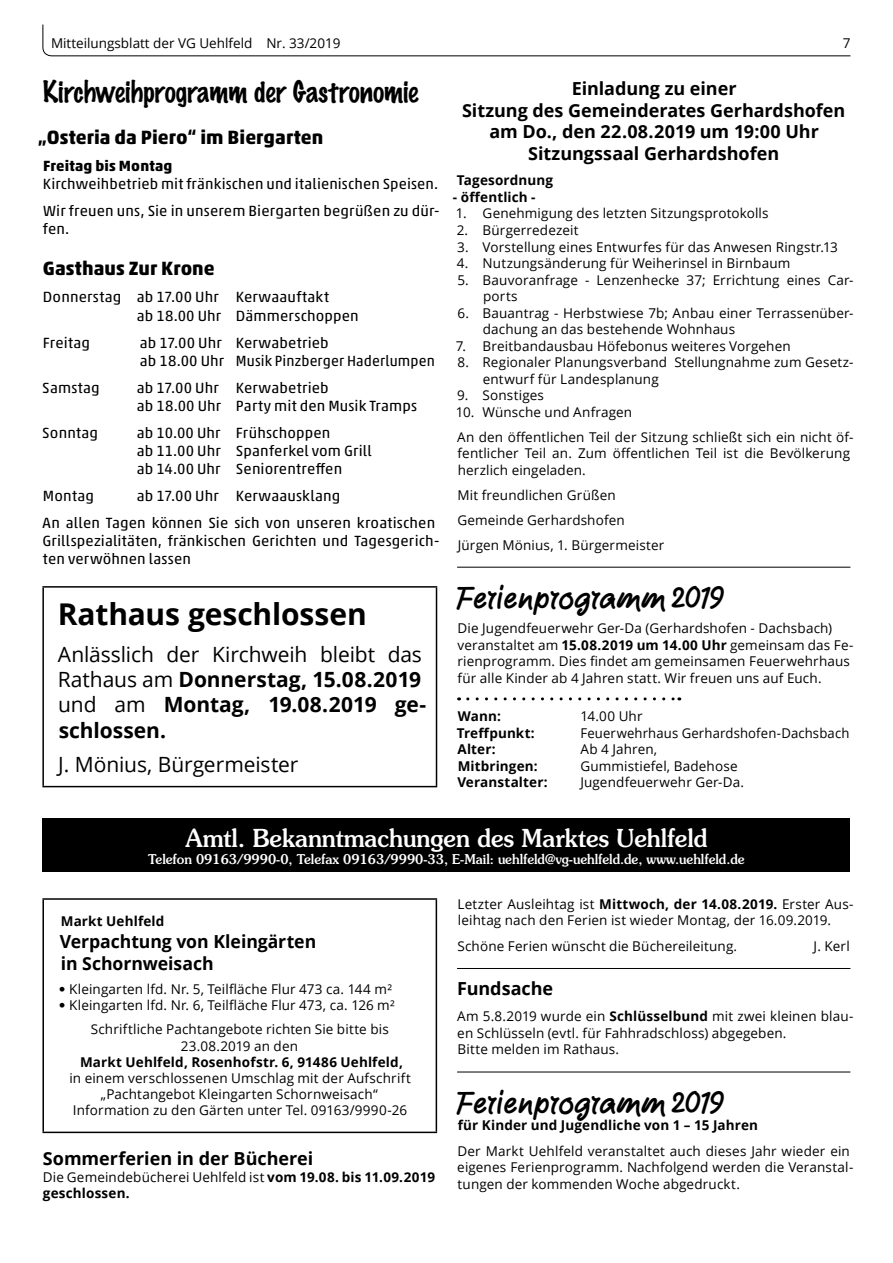
<style>
.page{position:relative;width:893px;height:1263px;background:#fff}
.page>*{position:absolute;margin:0;border:0;box-sizing:border-box;transform-origin:0 0}
.t1{font:30px "Candy Sticks Solid";letter-spacing:-.01em;color:#000}
.t2{font:700 30px "Open Sans";letter-spacing:-.005em;color:#000}
.t3{font:100 27px "Marker Felt";letter-spacing:-.005em;color:#000}
.t4{font:500 24.75px "Souvenir";color:#fff;scale:.95 1}
.t5{font:700 21px/25.2px "Open Sans";color:#000}
.t6{font:21px "Open Sans";letter-spacing:-.005em;color:#000}
.t7{font:700 19.5px "Akko Pro";letter-spacing:.005em;color:#000}
.t8{font:700 18px/21.9px "Open Sans";letter-spacing:-.005em;color:#000;text-align:center}
.t9{font:15px/18px "Akko Pro";letter-spacing:.01em;color:#000}
.t10{font:700 15px "Akko Pro";letter-spacing:.01em;color:#000}
.t11{font:13.5px/16.5px "Open Sans";letter-spacing:.01em;color:#000}
.t12{font:700 13.5px/16.2px "Open Sans";letter-spacing:.01em;color:#000}
.t13{font:500 13.5px "Souvenir";color:#fff;scale:.95 1}
.s1{font-weight:700}
.s2{font-weight:400}
.s3{font-family:"Weidemann"}
</style>
<div class="page">
<svg style="left:42px;top:24px;width:809px;height:33px"></svg>
<hr style="left:42px;top:586px;width:395px;height:2px;background:#000">
<hr style="left:42px;top:588px;width:2px;height:198px;background:#000">
<hr style="left:436px;top:588px;width:1px;height:198px;background:#000">
<hr style="left:42px;top:786px;width:395px;height:1px;background:#000">
<hr style="left:457px;top:567px;width:393px;height:1px;background:#000">
<svg style="left:468px;top:697px;width:212px;height:3px"></svg>
<div style="left:43px;top:819px;width:807px;height:53px;background:#000"></div>
<hr style="left:42px;top:898px;width:395px;height:2px;background:#000">
<hr style="left:42px;top:900px;width:2px;height:231px;background:#000">
<hr style="left:436px;top:900px;width:1px;height:231px;background:#000">
<hr style="left:42px;top:1131px;width:395px;height:2px;background:#000">
<hr style="left:457px;top:968px;width:393px;height:1px;background:#000">
<hr style="left:457px;top:1072px;width:393px;height:1px;background:#000">
<p class="t11" style="left:51px;top:34px;width:291px">Mitteilungsblatt der VG Uehlfeld Nr. 33/2019</p>
<p class="t11" style="left:843px;top:34px;width:9px">7</p>
<h2 class="t3" style="left:43px;top:71px;width:377px">Kirchweihprogramm der Gastronomie</h2>
<h3 class="t7" style="left:38px;top:125px;width:287px">„Osteria da Piero“ im Biergarten</h3>
<p class="t10" style="left:43px;top:156px;width:131px">Freitag bis Montag</p>
<p class="t9" style="left:43px;top:170px;width:398px;line-height:27px">Kirchweihbetrieb mit fränkischen und italienischen Speisen.<br>Wir freuen uns, Sie in unserem Biergarten begrüßen zu dür-</p>
<p class="t9" style="left:43px;top:220px;width:28px">fen.</p>
<h3 class="t7" style="left:43px;top:257px;width:173px">Gasthaus Zur Krone</h3>
<p class="t9" style="left:137px;top:288px;width:223px;text-indent:-94px">Donnerstag ab 17.00 Uhr Kerwaauftakt<br>ab 18.00 Uhr Dämmerschoppen</p>
<p class="t9" style="left:43px;top:333px;width:49px">Freitag</p>
<p class="t9" style="left:140px;top:333px;width:296px">ab 17.00 Uhr Kerwabetrieb<br>ab 18.00 Uhr Musik Pinzberger Haderlumpen</p>
<p class="t9" style="left:42px;top:378px;width:59px">Samstag</p>
<p class="t9" style="left:137px;top:378px;width:282px">ab 17.00 Uhr Kerwabetrieb<br>ab 18.00 Uhr Party mit den Musik Tramps</p>
<p class="t9" style="left:42px;top:423px;width:57px">Sonntag</p>
<p class="t9" style="left:137px;top:423px;width:236px">ab 10.00 Uhr Frühschoppen<br>ab 11.00 Uhr Spanferkel vom Grill ab 14.00 Uhr Seniorentreffen</p>
<p class="t9" style="left:43px;top:486px;width:53px">Montag</p>
<h3 class="t8" style="left:462px;top:77px;width:385px">Einladung zu einer<br>Sitzung des Gemeinderates Gerhardshofen am Do., den 22.08.2019 um 19:00 Uhr<br>Sitzungssaal Gerhardshofen</h3>
<p class="t12" style="left:457px;top:172px;width:98px">Tagesordnung</p>
<p class="t12" style="left:453px;top:189px;width:84px">- öffentlich -</p>
<p class="t11" style="left:456px;top:205px;width:314px">1. Genehmigung des letzten Sitzungsprotokolls</p>
<p class="t11" style="left:457px;top:221px;width:123px">2. Bürgerredezeit</p>
<p class="t11" style="left:457px;top:238px;width:382px">3. Vorstellung eines Entwurfes für das Anwesen Ringstr.13</p>
<p class="t11" style="left:457px;top:255px;width:335px">4. Nutzungsänderung für Weiherinsel in Birnbaum</p>
<p class="t11" style="left:483px;top:271px;width:372px;text-indent:-26px">5. Bauvoranfrage - Lenzenhecke 37; Errichtung eines Car&shy;ports</p>
<p class="t11" style="left:483px;top:304px;width:372px;text-indent:-25px">6. Bauantrag - Herbstwiese 7b; Anbau einer Terrassenüber&shy;dachung an das bestehende Wohnhaus</p>
<p class="t11" style="left:456px;top:337px;width:336px">7. Breitbandausbau Höfebonus weiteres Vorgehen</p>
<p class="t11" style="left:483px;top:354px;width:372px;text-indent:-25px">8. Regionaler Planungsverband Stellungnahme zum Gesetz&shy;entwurf für Landesplanung</p>
<p class="t11" style="left:457px;top:387px;width:88px">9. Sonstiges</p>
<p class="t11" style="left:456px;top:399px;width:399px;line-height:25px">10. Wünsche und Anfragen<br>An den öffentlichen Teil der Sitzung schließt sich ein nicht öf-</p>
<p class="t11" style="left:458px;top:445px;width:394px">fentlicher Teil an. Zum öffentlichen Teil ist die Bevölkerung herzlich eingeladen.</p>
<p class="t11" style="left:457px;top:482px;width:208px;line-height:25px">Mit freundlichen Grüßen<br>Gemeinde Gerhardshofen<br>Jürgen Mönius, 1. Bürgermeister</p>
<h1 class="t1" style="left:456px;top:576px;width:270px">Ferienprogramm 2019</h1>
<p class="t11" style="left:457px;top:620px;width:397px">Die Jugendfeuerwehr Ger-Da (Gerhardshofen - Dachsbach) veranstaltet am <span class="s1">15.08.2019 um 14.00 Uhr</span> gemeinsam das Fe&shy;rienprogramm. Dies findet am gemeinsamen Feuerwehrhaus für alle Kinder ab 4 Jahren statt. Wir freuen uns auf Euch.</p>
<p class="t12" style="left:458px;top:708px;width:45px">Wann:</p>
<p class="t11" style="left:580px;top:708px;width:64px">14.00 Uhr</p>
<p class="t12" style="left:457px;top:724px;width:79px">Treffpunkt:</p>
<p class="t11" style="left:580px;top:724px;width:271px">Feuerwehrhaus Gerhardshofen-Dachsbach</p>
<p class="t12" style="left:457px;top:741px;width:40px">Alter:</p>
<p class="t11" style="left:580px;top:741px;width:78px">Ab 4 Jahren,</p>
<p class="t12" style="left:458px;top:757px;width:81px">Mitbringen:</p>
<p class="t11" style="left:580px;top:757px;width:159px">Gummistiefel, Badehose</p>
<p class="t12" style="left:457px;top:774px;width:92px">Veranstalter:</p>
<p class="t11" style="left:580px;top:774px;width:165px">Jugendfeuerwehr Ger-Da.</p>
<h3 class="t4" style="left:186px;top:823px;width:551px">Amtl. Bekanntmachungen des Marktes Uehlfeld</h3>
<p class="t13" style="left:148px;top:851px;width:629px">Telefon 09163/9990-0, Telefax 09163/9990-33, E-Mail: uehlfeld@vg-uehlfeld.de, www.uehlfeld.de</p>
<p class="t9" style="left:43px;top:482px;width:394px;line-height:27px;text-align:center">ab 17.00 Uhr Kerwaausklang<br>An allen Tagen können Sie sich von unseren kroatischen</p>
<p class="t9" style="left:42px;top:531px;width:398px">Grillspezialitäten, fränkischen Gerichten und Tagesgerich&shy;ten verwöhnen lassen</p>
<h1 class="t2" style="left:58px;top:593px;width:310px">Rathaus geschlossen</h1>
<h3 class="t5" style="left:58px;top:641px;width:370px"><span class="s2">Anlässlich der Kirchweih bleibt das<br>Rathaus am</span> Donnerstag, 15.08.2019 <span class="s2">und am</span> Montag, 19.08.2019 ge&shy;schlossen.</h3>
<h3 class="t6" style="left:58px;top:750px;width:242px">J. Mönius, Bürgermeister</h3>
<p class="t12" style="left:61px;top:913px;width:105px">Markt Uehlfeld</p>
<h3 class="t8" style="left:60px;top:930px;width:258px;text-align:left">Verpachtung von Kleingärten in Schornweisach</h3>
<p class="t11" style="left:59px;top:980px;width:335px"><span class="s3">•</span> Kleingarten lfd. Nr. 5, Teilfläche Flur 473 ca. 144 m²</p>
<p class="t11" style="left:91px;top:993px;width:306px;line-height:24.3px;text-indent:-32px"><span class="s3">•</span> Kleingarten lfd. Nr. 6, Teilfläche Flur 473, ca. 126 m²<br>Schriftliche Pachtangebote richten Sie bitte bis</p>
<p class="t11" style="left:181px;top:1037px;width:119px">23.08.2019 an den</p>
<p class="t12" style="left:80px;top:1053px;width:324px">Markt Uehlfeld, Rosenhofstr. 6, 91486 Uehlfeld,</p>
<p class="t11" style="left:69px;top:1069px;width:343px;text-align:center">in einem verschlossenen Umschlag mit der Aufschrift „Pachtangebot Kleingarten Schornweisach“<br>Information zu den Gärten unter Tel. 09163/9990-26</p>
<h3 class="t8" style="left:43px;top:1147px;width:272px">Sommerferien in der Bücherei</h3>
<p class="t12" style="left:43px;top:1168px;width:394px"><span class="s2">Die Gemeindebücherei Uehlfeld ist</span> vom 19.08. bis 11.09.2019 geschlossen.</p>
<p class="t11" style="left:458px;top:895px;width:397px">Letzter Ausleihtag ist <span class="s1">Mittwoch, der 14.08.2019.</span> Erster Aus&shy;leihtag nach den Ferien ist wieder Montag, der 16.09.2019.</p>
<p class="t11" style="left:457px;top:937px;width:281px">Schöne Ferien wünscht die Büchereileitung.</p>
<p class="t11" style="left:814px;top:937px;width:38px">J. Kerl</p>
<h3 class="t8" style="left:457px;top:977px;width:97px">Fundsache</h3>
<p class="t11" style="left:457px;top:1007px;width:398px">Am 5.8.2019 wurde ein <span class="s1">Schlüsselbund</span> mit zwei kleinen blau&shy;en Schlüsseln (evtl. für Fahhradschloss) abgegeben.<br>Bitte melden im Rathaus.</p>
<h1 class="t1" style="left:456px;top:1081px;width:270px">Ferienprogramm 2019</h1>
<p class="t12" style="left:458px;top:1117px;width:302px">für Kinder und Jugendliche von 1 – 15 Jahren</p>
<p class="t11" style="left:457px;top:1142px;width:398px">Der Markt Uehlfeld veranstaltet auch dieses Jahr wieder ein eigenes Ferienprogramm. Nachfolgend werden die Veranstal&shy;tungen der kommenden Woche abgedruckt.</p>
</div>
